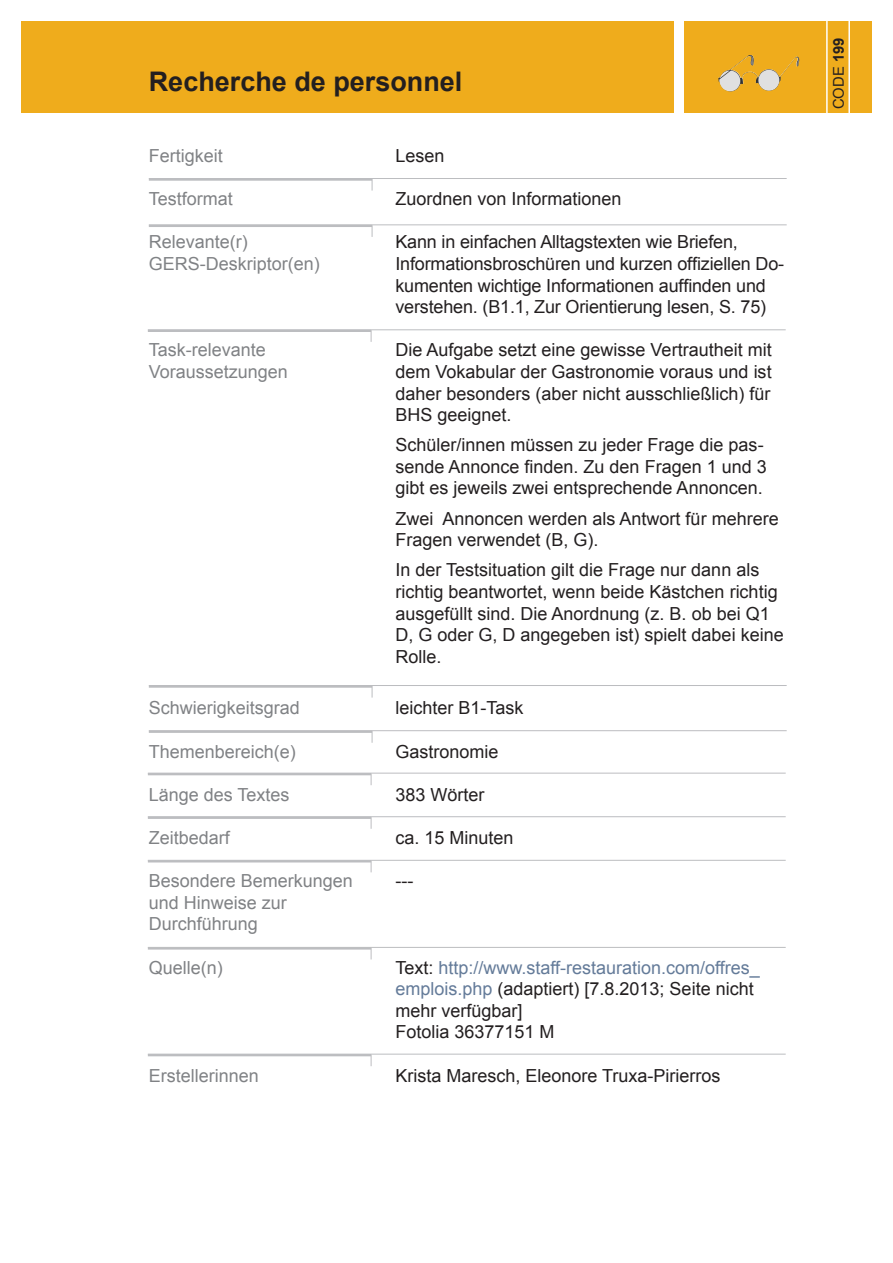
<style>
.page{position:relative;width:893px;height:1263px;background:#fff}
.page>*{position:absolute;margin:0;border:0;box-sizing:border-box;transform-origin:0 0}
.Heading_2{font:700 27px "Arial";color:#231f20}
.Beschreibung_Tabelle{font:18px/21.6px "Arial";color:#231f20}
.Beschreibung_Tabelle-2{font:18px/21.6px "Arial";color:#808285}
.Beschreibung_Tabelle-3{font:18px/21.6px "Arial";color:#647b99}
.t1{font:14.85px "Arial";color:#231f20}
.s1{color:#231f20}
.s2{font-weight:700}
</style>
<div class="page">
<div style="left:685px;top:21px;width:187px;height:92px;background:#efac1c"></div>
<div style="left:21px;top:21px;width:652px;height:92px;background:#efac1c"></div>
<hr style="left:848px;top:20px;width:2px;height:93px;background:#fff">
<hr style="left:826px;top:20px;width:2px;height:93px;background:#fff">
<img style="left:718px;top:55px;width:81px;height:37px">
<hr style="left:149px;top:178px;width:638px;height:1px;background:#bcbdc0">
<hr style="left:149px;top:178px;width:223px;height:3px;background:#bcbdc0">
<svg style="left:372px;top:179px;width:1px;height:12px"></svg>
<hr style="left:149px;top:730px;width:638px;height:1px;background:#bcbdc0">
<hr style="left:149px;top:731px;width:223px;height:2px;background:#bcbdc0">
<svg style="left:372px;top:731px;width:1px;height:12px"></svg>
<hr style="left:149px;top:224px;width:638px;height:1px;background:#bcbdc0">
<hr style="left:149px;top:225px;width:223px;height:2px;background:#bcbdc0">
<svg style="left:372px;top:225px;width:1px;height:12px"></svg>
<hr style="left:149px;top:685px;width:638px;height:1px;background:#bcbdc0">
<hr style="left:149px;top:685px;width:223px;height:3px;background:#bcbdc0">
<hr style="left:148px;top:773px;width:638px;height:1px;background:#bcbdc0">
<hr style="left:148px;top:773px;width:223px;height:2px;background:#bcbdc0">
<svg style="left:371px;top:773px;width:1px;height:12px"></svg>
<hr style="left:148px;top:816px;width:638px;height:1px;background:#bcbdc0">
<hr style="left:148px;top:817px;width:223px;height:2px;background:#bcbdc0">
<svg style="left:371px;top:817px;width:1px;height:12px"></svg>
<hr style="left:148px;top:860px;width:638px;height:1px;background:#bcbdc0">
<hr style="left:148px;top:860px;width:223px;height:2px;background:#bcbdc0">
<hr style="left:148px;top:947px;width:638px;height:1px;background:#bcbdc0">
<hr style="left:148px;top:947px;width:223px;height:2px;background:#bcbdc0">
<hr style="left:148px;top:1054px;width:638px;height:1px;background:#bcbdc0">
<hr style="left:148px;top:1054px;width:223px;height:2px;background:#bcbdc0">
<svg style="left:371px;top:1054px;width:1px;height:12px"></svg>
<hr style="left:148px;top:329px;width:638px;height:1px;background:#bcbdc0">
<hr style="left:148px;top:330px;width:223px;height:2px;background:#bcbdc0">
<svg style="left:371px;top:330px;width:1px;height:12px"></svg>
<p class="Heading_2" style="left:149px;top:64px;width:315px">Recherche de personnel</p>
<p class="Beschreibung_Tabelle-2" style="left:149px;top:145px;width:76px">Fertigkeit</p>
<p class="Beschreibung_Tabelle-2" style="left:149px;top:188px;width:86px">Testformat</p>
<p class="Beschreibung_Tabelle-2" style="left:149px;top:231px;width:101px">Relevante(r)</p>
<p class="Beschreibung_Tabelle-2" style="left:149px;top:253px;width:173px">GERS-Deskriptor(en)</p>
<p class="Beschreibung_Tabelle-2" style="left:149px;top:339px;width:141px">Task-relevante<br>Voraussetzungen</p>
<p class="Beschreibung_Tabelle-2" style="left:149px;top:697px;width:153px">Schwierigkeitsgrad</p>
<p class="Beschreibung_Tabelle-2" style="left:149px;top:741px;width:149px">Themenbereich(e)</p>
<p class="Beschreibung_Tabelle-2" style="left:149px;top:784px;width:142px">Länge des Textes</p>
<p class="Beschreibung_Tabelle-2" style="left:149px;top:827px;width:83px">Zeitbedarf</p>
<p class="Beschreibung_Tabelle-2" style="left:149px;top:870px;width:206px">Besondere Bemerkungen und Hinweise zur<br>Durchführung</p>
<p class="Beschreibung_Tabelle-2" style="left:149px;top:957px;width:76px">Quelle(n)</p>
<p class="Beschreibung_Tabelle-2" style="left:149px;top:1065px;width:112px">Erstellerinnen</p>
<p class="Beschreibung_Tabelle" style="left:395px;top:145px;width:51px">Lesen</p>
<p class="Beschreibung_Tabelle" style="left:395px;top:188px;width:228px">Zuordnen von Informationen</p>
<p class="Beschreibung_Tabelle" style="left:395px;top:231px;width:390px">Kann in einfachen Alltagstexten wie Briefen, Informationsbroschüren und kurzen offiziellen Do&shy;kumenten wichtige Informationen auffinden und verstehen. (B1.1, Zur Orientierung lesen, S. 75)</p>
<p class="Beschreibung_Tabelle" style="left:395px;top:339px;width:378px;text-align:justify">Die Aufgabe setzt eine gewisse Vertrautheit mit dem Vokabular der Gastronomie voraus und ist daher besonders (aber nicht ausschließlich) für BHS geeignet.</p>
<p class="Beschreibung_Tabelle" style="left:395px;top:434px;width:373px">Schüler/innen müssen zu jeder Frage die pas&shy;sende Annonce finden. Zu den Fragen 1 und 3 gibt es jeweils zwei entsprechende Annoncen.</p>
<p class="Beschreibung_Tabelle" style="left:395px;top:508px;width:385px">Zwei Annoncen werden als Antwort für mehrere<br>Fragen verwendet (B, G).</p>
<p class="Beschreibung_Tabelle" style="left:395px;top:559px;width:390px">In der Testsituation gilt die Frage nur dann als richtig beantwortet, wenn beide Kästchen richtig ausgefüllt sind. Die Anordnung (z. B. ob bei Q1<br>D, G oder G, D angegeben ist) spielt dabei keine Rolle.</p>
<p class="Beschreibung_Tabelle" style="left:395px;top:697px;width:130px">leichter B1-Task</p>
<p class="Beschreibung_Tabelle" style="left:395px;top:741px;width:105px">Gastronomie</p>
<p class="Beschreibung_Tabelle" style="left:395px;top:784px;width:91px">383 Wörter</p>
<p class="Beschreibung_Tabelle" style="left:395px;top:827px;width:120px">ca. 15 Minuten</p>
<p class="Beschreibung_Tabelle" style="left:395px;top:870px;width:19px">---</p>
<p class="Beschreibung_Tabelle-3" style="left:395px;top:957px;width:366px"><span class="s1">Text:</span> http://www.staff-restauration.com/offres_ emplois.php <span class="s1">(adaptiert) [7.8.2013; Seite nicht mehr verfügbar]</span></p>
<p class="Beschreibung_Tabelle" style="left:395px;top:1021px;width:161px">Fotolia 36377151 M</p>
<p class="Beschreibung_Tabelle" style="left:395px;top:1065px;width:327px">Krista Maresch, Eleonore Truxa-Pirierros</p>
<p class="t1" style="left:829px;top:109px;width:73px;rotate:-90deg">CODE <span class="s2">199</span></p>
</div>
